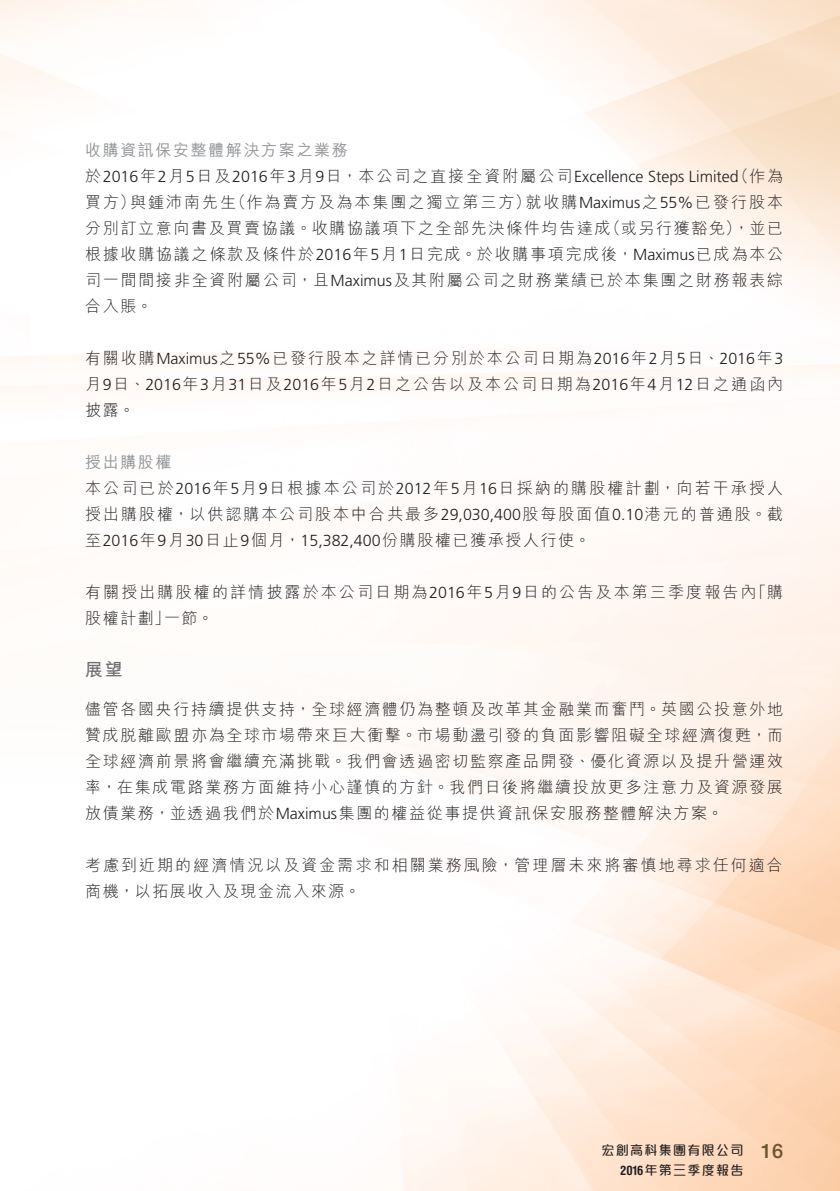
<style>
.page{position:relative;width:840px;height:1191px;background:#fff}
.page>*{position:absolute;margin:0;border:0;box-sizing:border-box;transform-origin:0 0}
.t1{font:500 20px "Helvetica Neue LT Std";color:#6e5630}
._02_H2{font:700 18px "M Hei HK";color:#6c6d70}
._00_Body_Text{font:300 16px/26px "M Hei HK";letter-spacing:.11em;color:#231f20;text-align:justify}
._00_Body_Text-2{font:300 16px/26px "Frutiger LT Std";color:#231f20}
._00_Body_Text-3{font:300 16px/26px "M Hei HK";letter-spacing:.13em;color:#231f20}
._03_H3{font:500 16px "M Hei HK";letter-spacing:.1em;color:#939598}
.t2{font:500 13px/19.8px "M Elle HK";letter-spacing:.1em;color:#231f20;text-align:right}
.s1{font-family:"M Hei HK"}
.s2{font-family:"Frutiger LT Std"}
.s3{font-family:"Helvetica Rounded LT Std";font-weight:700;font-stretch:condensed}
</style>
<div class="page">
<p class="_03_H3" style="left:85px;top:139px;width:264px">收購資訊保安整體解決方案之業務</p>
<p class="_00_Body_Text" style="left:732px;top:163px;width:52px">（作為</p>
<p class="_00_Body_Text-2" style="left:525px;top:164px;width:259px;text-indent:-440px"><span class="s1">於</span>2016<span class="s1">年</span>2<span class="s1">月</span>5<span class="s1">日及</span>2016<span class="s1">年</span>3<span class="s1">月</span>9<span class="s1">日，本公司之直接全資附屬公司</span>Excellence Steps Limited<br><span class="s1">就收購</span>Maximus<span class="s1">之</span>55%<span class="s1">已發行股本</span></p>
<p class="_00_Body_Text" style="left:85px;top:189px;width:52px">買方）</p>
<p class="_00_Body_Text" style="left:230px;top:189px;width:302px">（作為賣方及為本集團之獨立第三方）</p>
<p class="_00_Body_Text" style="left:130px;top:189px;width:107px">與鍾沛南先生</p>
<p class="_00_Body_Text" style="left:604px;top:215px;width:180px">（或另行獲豁免，）並已</p>
<p class="_00_Body_Text" style="left:85px;top:215px;width:699px;text-align:left">分別訂立意向書及買賣協議。收購協議項下之全部先決條件均告達成<br>根據收購協議之條款及條件於<span class="s2">2016</span>年<span class="s2">5</span>月<span class="s2">1</span>日完成。於收購事項完成後，<span class="s2">Maximus</span>已成為本公司一間間接非全資附屬公司，且<span class="s2">Maximus</span>及其附屬公司之財務業績已於本集團之財務報表綜合入賬。</p>
<p class="_00_Body_Text" style="left:85px;top:345px;width:699px">有關收購<span class="s2">Maximus</span>之<span class="s2">55%</span>已發行股本之詳情已分別於本公司日期為<span class="s2">2016</span>年<span class="s2">2</span>月<span class="s2">5</span>日、<span class="s2">2016</span>年<span class="s2">3</span>月<span class="s2">9</span>日、<span class="s2">2016</span>年<span class="s2">3</span>月<span class="s2">31</span>日及<span class="s2">2016</span>年<span class="s2">5</span>月<span class="s2">2</span>日之公告以及本公司日期為<span class="s2">2016</span>年<span class="s2">4</span>月<span class="s2">12</span>日之通函內披露。</p>
<p class="_03_H3" style="left:85px;top:451px;width:88px">授出購股權</p>
<p class="_00_Body_Text" style="left:85px;top:475px;width:699px">本公司已於<span class="s2">2016</span>年<span class="s2">5</span>月<span class="s2">9</span>日根據本公司於<span class="s2">2012</span>年<span class="s2">5</span>月<span class="s2">16</span>日採納的購股權計劃，向若干承授人授出購股權，以供認購本公司股本中合共最多<span class="s2">29,030,400</span>股每股面值<span class="s2">0.10</span>港元的普通股。截至<span class="s2">2016</span>年<span class="s2">9</span>月<span class="s2">30</span>日止<span class="s2">9</span>個月，<span class="s2">15,382,400</span>份購股權已獲承授人行使。</p>
<p class="_00_Body_Text" style="left:750px;top:579px;width:34px">「購</p>
<p class="_00_Body_Text-3" style="left:164px;top:579px;width:593px;text-indent:-79px">有關授出購股權的詳情披露於本公司日期為<span class="s2">2016</span>年<span class="s2">5</span>月<span class="s2">9</span>日的公告及本第三季度報告內一節。</p>
<p class="_00_Body_Text" style="left:85px;top:605px;width:86px">股權計劃」</p>
<p class="_02_H2" style="left:85px;top:656px;width:39px">展望</p>
<p class="_00_Body_Text" style="left:85px;top:696px;width:699px">儘管各國央行持續提供支持，全球經濟體仍為整頓及改革其金融業而奮鬥。英國公投意外地贊成脫離歐盟亦為全球市場帶來巨大衝擊。市場動盪引發的負面影響阻礙全球經濟復甦，而全球經濟前景將會繼續充滿挑戰。我們會透過密切監察產品開發、優化資源以及提升營運效率，在集成電路業務方面維持小心謹慎的方針。我們日後將繼續投放更多注意力及資源發展放債業務，並透過我們於<span class="s2">Maximus</span>集團的權益從事提供資訊保安服務整體解決方案。</p>
<p class="_00_Body_Text" style="left:85px;top:852px;width:699px">考慮到近期的經濟情況以及資金需求和相關業務風險，管理層未來將審慎地尋求任何適合商機，以拓展收入及現金流入來源。</p>
<p class="t2" style="left:601px;top:1140px;width:143px">宏創高科集團有限公司<br><span class="s3">2016</span>年第三季度報告</p>
<p class="t1" style="left:760px;top:1138px;width:24px">16</p>
</div>
